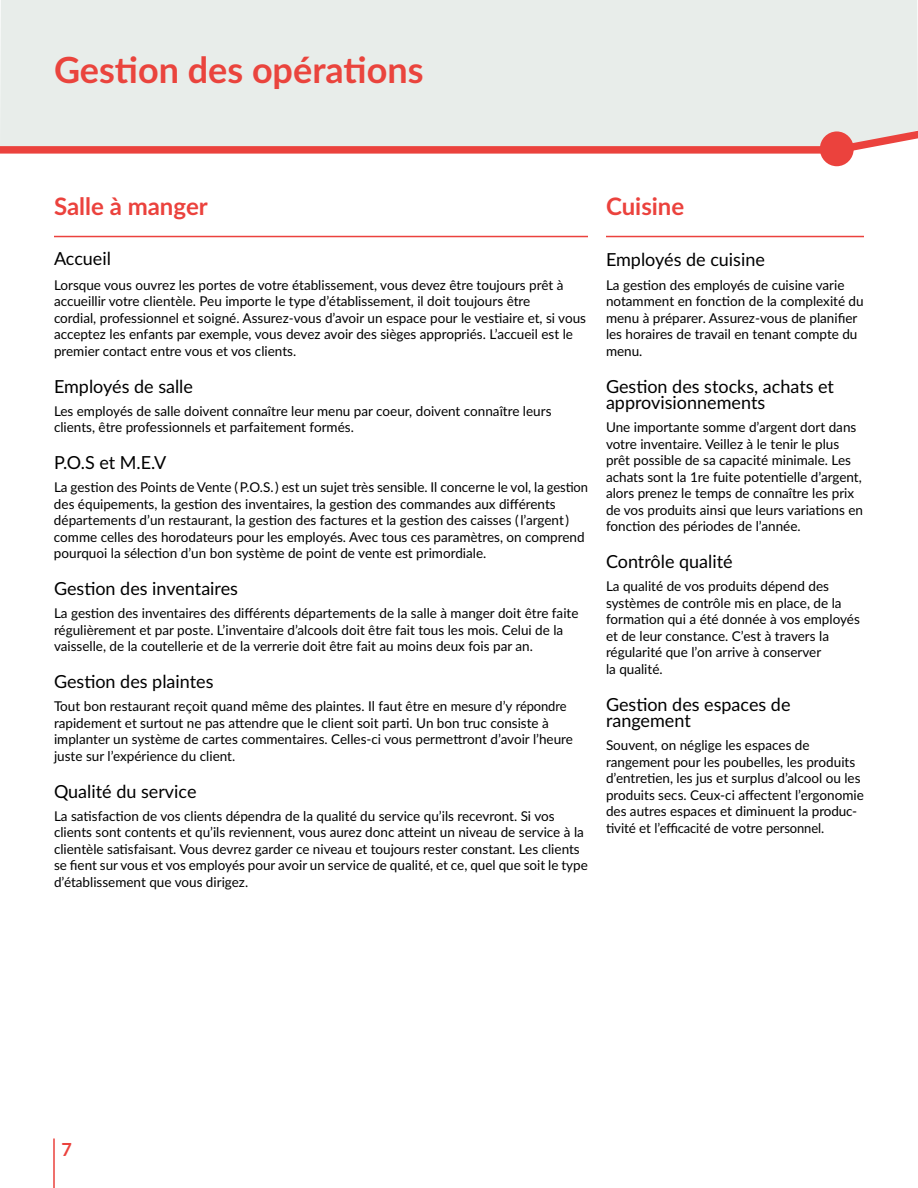
<style>
.page{position:relative;width:918px;height:1188px;background:#fff}
.page>*{position:absolute;margin:0;border:0;box-sizing:border-box;transform-origin:0 0}
.t1{font:700 36px "Lato";color:#ea443d}
.t2{font:700 24px "Lato";color:#eb423d}
.t3{font:18px/16.5px "Lato";color:#000}
.t4{font:700 18px "Lato";color:#eb423d}
.t5{font:13.5px/16.5px "Lato";color:#000}
</style>
<div class="page">
<hr style="left:53px;top:1138px;width:2px;height:50px;background:#eb423d">
<div style="left:0;top:0;width:917px;height:146px;background:#e8edea"></div>
<div style="left:0;top:146px;width:838px;height:8px;background:#eb423d"></div>
<svg style="left:827px;top:24px;width:91px;height:130px;background:#e9e6e3"></svg>
<div style="left:820px;top:131px;width:34px;height:35px;background:#eb423d;border-radius:50%"></div>
<hr style="left:54px;top:236px;width:534px;height:1px;background:#eb423d">
<hr style="left:606px;top:236px;width:258px;height:1px;background:#eb423d">
<h1 class="t1" style="left:54px;top:43px;width:371px">Gestion des opérations</h1>
<h2 class="t2" style="left:54px;top:188px;width:155px">Salle à manger</h2>
<h3 class="t3" style="left:54px;top:250px;width:59px">Accueil</h3>
<p class="t5" style="left:54px;top:276px;width:534px">Lorsque vous ouvrez les portes de votre établissement, vous devez être toujours prêt à accueillir votre clientèle. Peu importe le type d’établissement, il doit toujours être<br>cordial, professionnel et soigné. Assurez-vous d’avoir un espace pour le vestiaire et, si vous acceptez les enfants par exemple, vous devez avoir des sièges appropriés. L’accueil est le premier contact entre vous et vos clients.</p>
<h3 class="t3" style="left:54px;top:377px;width:141px">Employés de salle</h3>
<p class="t5" style="left:54px;top:402px;width:499px">Les employés de salle doivent connaître leur menu par coeur, doivent connaître leurs clients, être professionnels et parfaitement formés.</p>
<h3 class="t3" style="left:54px;top:454px;width:114px">P.O.S et M.E.V</h3>
<p class="t5" style="left:54px;top:479px;width:536px">La gestion des Points de Vente ( P.O.S. ) est un sujet très sensible. Il concerne le vol, la gestion des équipements, la gestion des inventaires, la gestion des commandes aux différents départements d’un restaurant, la gestion des factures et la gestion des caisses ( l’argent ) comme celles des horodateurs pour les employés. Avec tous ces paramètres, on comprend pourquoi la sélection d’un bon système de point de vente est primordiale.</p>
<h3 class="t3" style="left:54px;top:580px;width:186px">Gestion des inventaires</h3>
<p class="t5" style="left:54px;top:605px;width:526px">La gestion des inventaires des différents départements de la salle à manger doit être faite régulièrement et par poste. L’inventaire d’alcools doit être fait tous les mois. Celui de la vaisselle, de la coutellerie et de la verrerie doit être fait au moins deux fois par an.</p>
<h3 class="t3" style="left:54px;top:673px;width:161px">Gestion des plaintes</h3>
<p class="t5" style="left:54px;top:698px;width:521px">Tout bon restaurant reçoit quand même des plaintes. Il faut être en mesure d’y répondre rapidement et surtout ne pas attendre que le client soit parti. Un bon truc consiste à implanter un système de cartes commentaires. Celles-ci vous permettront d’avoir l’heure juste sur l’expérience du client.</p>
<h3 class="t3" style="left:54px;top:782px;width:144px">Qualité du service</h3>
<p class="t5" style="left:54px;top:807px;width:535px">La satisfaction de vos clients dépendra de la qualité du service qu’ils recevront. Si vos clients sont contents et qu’ils reviennent, vous aurez donc atteint un niveau de service à la clientèle satisfaisant. Vous devrez garder ce niveau et toujours rester constant. Les clients se fient sur vous et vos employés pour avoir un service de qualité, et ce, quel que soit le type d’établissement que vous dirigez.</p>
<h2 class="t2" style="left:606px;top:188px;width:80px">Cuisine</h2>
<h3 class="t3" style="left:606px;top:250px;width:160px">Employés de cuisine</h3>
<p class="t5" style="left:606px;top:276px;width:259px">La gestion des employés de cuisine varie notamment en fonction de la complexité du menu à préparer. Assurez-vous de planifier les horaires de travail en tenant compte du menu.</p>
<h3 class="t3" style="left:606px;top:377px;width:230px">Gestion des stocks, achats et approvisionnements</h3>
<p class="t5" style="left:606px;top:419px;width:259px">Une importante somme d’argent dort dans votre inventaire. Veillez à le tenir le plus prêt possible de sa capacité minimale. Les achats sont la 1re fuite potentielle d’argent, alors prenez le temps de connaître les prix de vos produits ainsi que leurs variations en fonction des périodes de l’année.</p>
<h3 class="t3" style="left:606px;top:553px;width:128px">Contrôle qualité</h3>
<p class="t5" style="left:606px;top:578px;width:255px">La qualité de vos produits dépend des systèmes de contrôle mis en place, de la formation qui a été donnée à vos employés et de leur constance. C’est à travers la régularité que l’on arrive à conserver<br>la qualité.</p>
<h3 class="t3" style="left:606px;top:695px;width:186px">Gestion des espaces de rangement</h3>
<p class="t5" style="left:606px;top:737px;width:259px">Souvent, on néglige les espaces de rangement pour les poubelles, les produits d’entretien, les jus et surplus d’alcool ou les produits secs. Ceux-ci affectent l’ergonomie des autres espaces et diminuent la produc&shy;tivité et l’efficacité de votre personnel.</p>
<h3 class="t4" style="left:62px;top:1136px;width:12px">7</h3>
</div>
